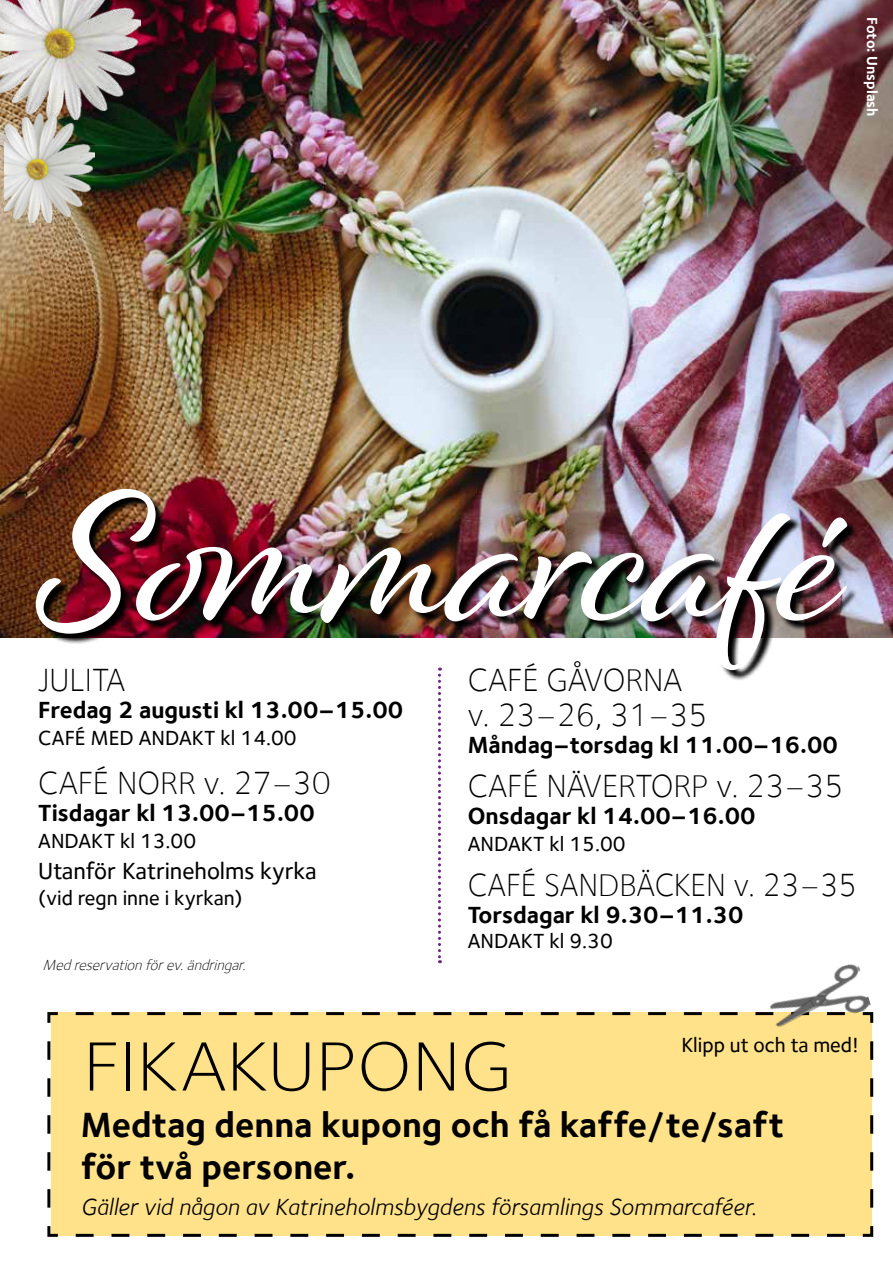
<style>
.page{position:relative;width:893px;height:1263px;background:#fff}
.page>*{position:absolute;margin:0;border:0;box-sizing:border-box;transform-origin:0 0}
.t1{font:195px "Alisha";color:#fff}
.t2{font:300 72px "Foundry Sterling";color:#000;scale:1.1 1}
.t3{font:700 36px/42px "Foundry Sterling";color:#000}
.t4{font:300 33px/34.5px "Foundry Sterling";color:#000}
.t5{font:700 24px "Foundry Sterling";color:#000}
.t6{font:italic 24px "Foundry Sterling";color:#000}
.t7{font:500 24px "Foundry Sterling";color:#000}
.t8{font:500 21px "Foundry Sterling";color:#000}
.t9{font:italic 300 15px "Foundry Sterling";color:#000}
.t10{font:700 15px "Foundry Sterling";color:#fff}
</style>
<div class="page">
<img style="left:0;top:0;width:893px;height:638px">
<img style="left:38px;top:490px;width:820px;height:190px">
<svg style="left:438px;top:668px;width:3px;height:295px"></svg>
<div style="left:47px;top:1012px;width:827px;height:225px;background:#ffe28a"></div>
<img style="left:765px;top:964px;width:107px;height:72px">
<img style="left:0;top:0;width:140px;height:119px">
<img style="left:4px;top:113px;width:91px;height:110px">
<p class="t10" style="left:881px;top:17px;width:101px;rotate:90deg">Foto: Unsplash</p>
<h1 class="t1" style="left:34px;top:441px;width:809px">Sommarcafé</h1>
<h3 class="t4" style="left:38px;top:663px;width:88px">JULITA</h3>
<p class="t5" style="left:38px;top:696px;width:367px">Fredag 2 augusti kl 13.00–15.00</p>
<p class="t8" style="left:38px;top:726px;width:260px">CAFÉ MED ANDAKT kl 14.00</p>
<h3 class="t4" style="left:38px;top:766px;width:294px">CAFÉ NORR v. 27–30</h3>
<p class="t5" style="left:38px;top:799px;width:278px">Tisdagar kl 13.00–15.00</p>
<p class="t8" style="left:38px;top:829px;width:159px">ANDAKT kl 13.00</p>
<p class="t7" style="left:38px;top:857px;width:280px">Utanför Katrineholms kyrka</p>
<p class="t8" style="left:38px;top:886px;width:206px">(vid regn inne i kyrkan)</p>
<h3 class="t4" style="left:468px;top:663px;width:241px">CAFÉ GÅVORNA v. 23–26, 31–35</h3>
<p class="t5" style="left:468px;top:730px;width:372px">Måndag–torsdag kl 11.00–16.00</p>
<h3 class="t4" style="left:468px;top:769px;width:377px">CAFÉ NÄVERTORP v. 23–35</h3>
<p class="t5" style="left:468px;top:802px;width:289px">Onsdagar kl 14.00–16.00</p>
<p class="t8" style="left:468px;top:832px;width:159px">ANDAKT kl 15.00</p>
<h3 class="t4" style="left:468px;top:867px;width:391px">CAFÉ SANDBÄCKEN v. 23–35</h3>
<p class="t5" style="left:468px;top:900px;width:277px">Torsdagar kl 9.30–11.30</p>
<p class="t8" style="left:468px;top:929px;width:147px">ANDAKT kl 9.30</p>
<p class="t9" style="left:43px;top:957px;width:209px">Medreservationförev.ändringar.</p>
<h2 class="t2" style="left:83px;top:1025px;width:392px">FIKAKUPONG</h2>
<p class="t8" style="left:681px;top:1032px;width:179px">Klipp ut och ta med!</p>
<h3 class="t3" style="left:81px;top:1103px;width:705px">Medtag denna kupong och få kaffe/te/saft för två personer.</h3>
<p class="t6" style="left:81px;top:1192px;width:677px">Gäller vid någon av Katrineholmsbygdens församlings Sommarcaféer.</p>
</div>
